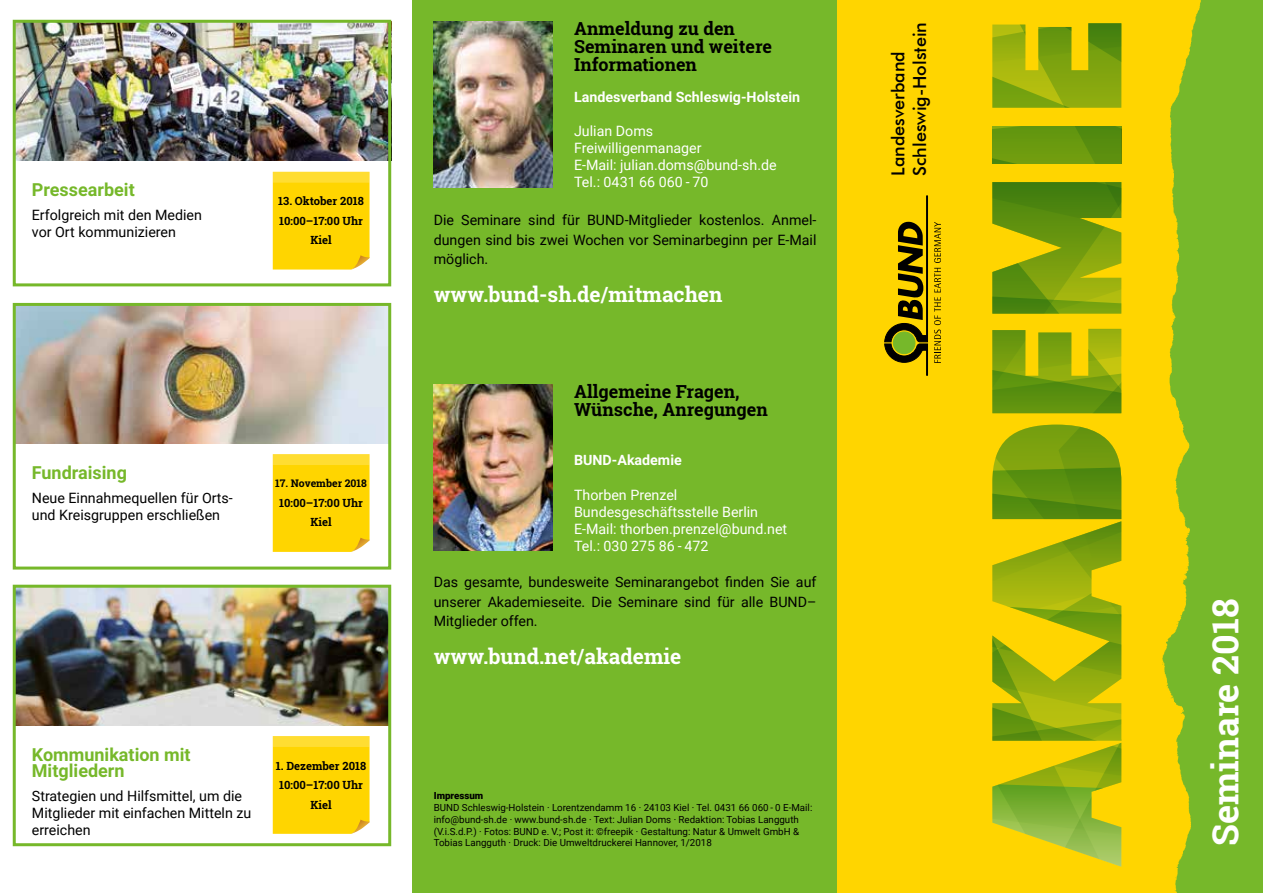
<style>
.page{position:relative;width:1263px;height:893px;background:#fff}
.page>*{position:absolute;margin:0;border:0;box-sizing:border-box;transform-origin:0 0}
.t1{font:700 36px "Roboto Slab";color:#fff}
.t2{font:700 21px "Roboto Slab";color:#fff}
.t3{font:700 18px/18px "Roboto Slab";color:#000}
.t4{font:700 18px/16.5px "Roboto";color:#76b82a}
.t5{font:500 18px/21.6px "Futura BT";color:#000}
.t6{font:14.25px/17.1px "Roboto";color:#000}
.t7{font:14.25px/17.1px "Roboto";color:#fff}
.t8{font:700 14.25px "Roboto";color:#fff}
.t9{font:700 11.25px/19.5px "Roboto Slab";color:#000;text-align:center}
.t10{font:700 10.5px "Roboto Slab";color:#000}
.t11{font:9.75px/11.7px "Roboto";color:#000}
.t12{font:900 9.75px "Roboto";color:#000}
</style>
<div class="page">
<div style="left:412px;top:0;width:426px;height:893px;background:#76b82a"></div>
<img style="left:17px;top:589px;width:370px;height:137px">
<img style="left:17px;top:307px;width:370px;height:137px">
<img style="left:17px;top:24px;width:370px;height:137px">
<div style="left:13px;top:20px;width:378px;height:266px;border:3px solid #76b82a"></div>
<div style="left:13px;top:303px;width:378px;height:267px;border:3px solid #76b82a"></div>
<div style="left:13px;top:585px;width:378px;height:261px;border:3px solid #76b82a"></div>
<svg style="left:273px;top:172px;width:96px;height:98px;background:#fed509"></svg>
<svg style="left:273px;top:454px;width:96px;height:98px;background:#fed508"></svg>
<svg style="left:273px;top:736px;width:96px;height:98px;background:#fed508"></svg>
<img style="left:434px;top:21px;width:119px;height:166px">
<img style="left:434px;top:384px;width:119px;height:166px">
<div style="left:838px;top:0;width:425px;height:893px;background:#ffd500"></div>
<img style="left:1162px;top:0;width:101px;height:893px">
<svg style="left:884px;top:196px;width:44px;height:179px"></svg>
<svg style="left:934px;top:222px;width:7px;height:141px"></svg>
<svg style="left:992px;top:126px;width:129px;height:38px;background:#64950f"></svg>
<svg style="left:992px;top:425px;width:129px;height:442px"></svg>
<svg style="left:992px;top:329px;width:129px;height:84px;background:#87a50c"></svg>
<svg style="left:992px;top:182px;width:129px;height:132px;background:#7b9d0c"></svg>
<svg style="left:992px;top:23px;width:129px;height:85px;background:#96ac0c"></svg>
<p class="t4" style="left:32px;top:181px;width:104px">Pressearbeit</p>
<p class="t6" style="left:32px;top:205px;width:172px">Erfolgreich mit den Medien vor Ort kommunizieren</p>
<p class="t9" style="left:278px;top:191px;width:87px">13. Oktober 2018<br>10:00–17:00 Uhr<br>Kiel</p>
<p class="t4" style="left:32px;top:464px;width:97px">Fundraising</p>
<p class="t6" style="left:32px;top:488px;width:202px">Neue Einnahmequellen für Orts&shy;und Kreisgruppen erschließen</p>
<p class="t10" style="left:275px;top:476px;width:93px">17. November 2018</p>
<p class="t9" style="left:279px;top:493px;width:85px">10:00–17:00 Uhr<br>Kiel</p>
<p class="t4" style="left:32px;top:745px;width:160px">Kommunikation mit<br>Mitgliedern</p>
<p class="t6" style="left:32px;top:787px;width:221px">Strategien und Hilfsmittel, um die<br>Mitglieder mit einfachen Mitteln zu erreichen</p>
<p class="t9" style="left:276px;top:756px;width:92px">1. Dezember 2018<br>10:00–17:00 Uhr<br>Kiel</p>
<p class="t3" style="left:574px;top:19px;width:199px">Anmeldung zu den<br>Seminaren und weitere<br>Informationen</p>
<p class="t8" style="left:574px;top:86px;width:228px">Landesverband Schleswig-Holstein</p>
<p class="t7" style="left:574px;top:122px;width:204px">Julian Doms<br>Freiwilligenmanager<br>E-Mail: julian.doms@bund-sh.de<br>Tel.: 0431 66 060 - 70</p>
<p class="t6" style="left:434px;top:210px;width:384px;line-height:19px;text-align:justify">Die Seminare sind für BUND-Mitglieder kostenlos. Anmel&shy;dungen sind bis zwei Wochen vor Seminarbeginn per E-Mail möglich.</p>
<h2 class="t2" style="left:434px;top:280px;width:290px">www.bund-sh.de/mitmachen</h2>
<p class="t3" style="left:574px;top:382px;width:195px">Allgemeine Fragen,<br>Wünsche, Anregungen</p>
<p class="t8" style="left:574px;top:450px;width:109px">BUND-Akademie</p>
<p class="t7" style="left:574px;top:485px;width:215px">Thorben Prenzel<br>Bundesgeschäftsstelle Berlin<br>E-Mail: thorben.prenzel@bund.net<br>Tel.: 030 275 86 - 472</p>
<p class="t6" style="left:434px;top:572px;width:384px;line-height:19px;text-align:justify">Das gesamte, bundesweite Seminarangebot finden Sie auf unserer Akademieseite. Die Seminare sind für alle BUND– Mitglieder offen.</p>
<h2 class="t2" style="left:434px;top:642px;width:249px">www.bund.net/akademie</h2>
<p class="t12" style="left:434px;top:789px;width:51px">Impressum</p>
<p class="t11" style="left:434px;top:801px;width:380px">BUND Schleswig-Holstein · Lorentzendamm 16 · 24103 Kiel · Tel. 0431 66 060 - 0 E-Mail: info@bund-sh.de · www.bund-sh.de · Text: Julian Doms · Redaktion: Tobias Langguth (V.i.S.d.P.) · Fotos: BUND e. V.; Post it: ©freepik · Gestaltung: Natur &amp; Umwelt GmbH &amp; Tobias Langguth · Druck: Die Umweltdruckerei Hannover, 1/2018</p>
<p class="t5" style="left:887px;top:176px;width:155px;rotate:-90deg">Landesverband<br>Schleswig-Holstein</p>
<h1 class="t1" style="left:1201px;top:846px;width:249px;rotate:-90deg">Seminare 2018</h1>
</div>
